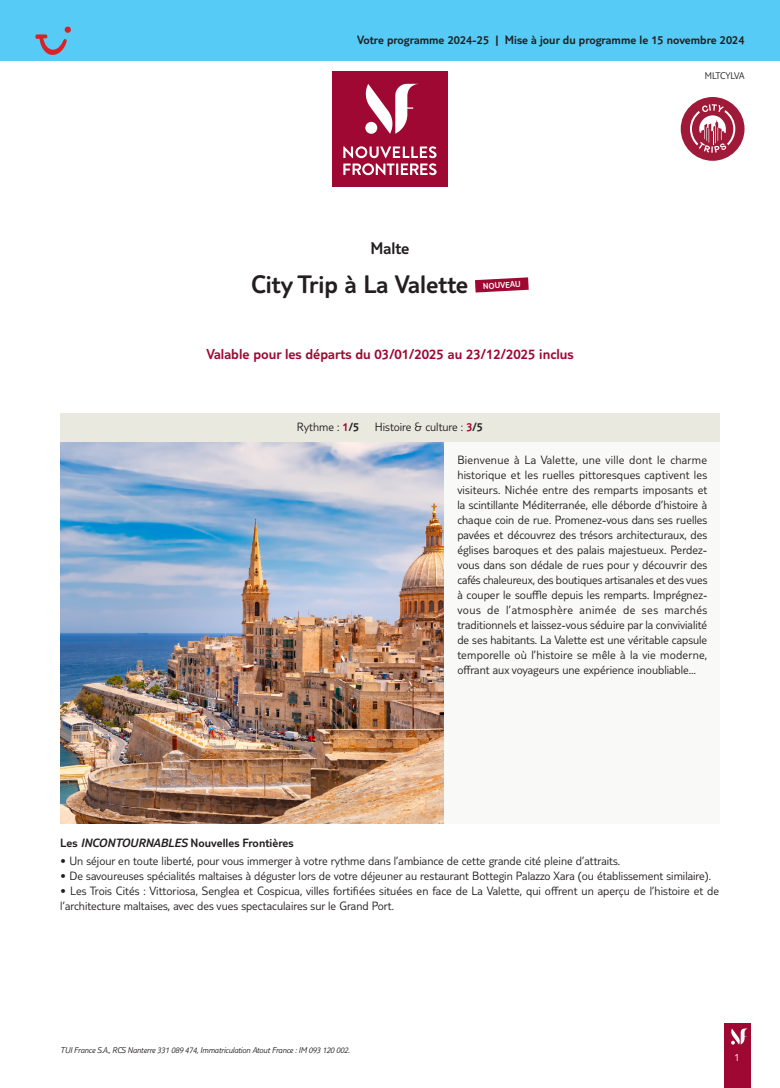
<style>
.page{position:relative;width:780px;height:1088px;background:#fff}
.page>*{position:absolute;margin:0;border:0;box-sizing:border-box;transform-origin:0 0}
.t1{font:300 26.25px "TUI Type";color:#231f20}
.t2{font:300 17.5px "TUI Type";color:#231f20}
.t3{font:300 15px "TUI Type";color:#9e0832}
.t4{font:300 12.5px/15px "TUI Type";color:#231f20;text-align:justify}
.t5{font:300 12.5px "TUI Type";color:#231f20}
.t6{font:300 11.25px "TUI Type";color:#fff}
.t7{font:300 10px "TUI Type";letter-spacing:-.04em;color:#231f20}
.t8{font:italic 300 8.75px "TUI Type";letter-spacing:-.02em;color:#231f20}
.t9{font:300 8.75px "TUI Type";color:#fff}
.s1{color:#9e0832}
.s2{font-style:inherit}
.s3{font-style:italic}
</style>
<div class="page">
<div style="left:724px;top:1023px;width:26px;height:65px;background:#9e0832"></div>
<svg style="left:731px;top:1028px;width:17px;height:16px"></svg>
<div style="left:60px;top:441px;width:659px;height:383px;background:#f9f9f7"></div>
<div style="left:0;top:0;width:780px;height:60px;background:#56cbf5"></div>
<div style="left:332px;top:72px;width:115px;height:115px;background:#9e0832"></div>
<svg style="left:343px;top:146px;width:93px;height:29px"></svg>
<svg style="left:365px;top:84px;width:52px;height:50px"></svg>
<svg style="left:475px;top:277px;width:53px;height:15px"></svg>
<img style="left:60px;top:441px;width:383px;height:383px">
<div style="left:60px;top:413px;width:659px;height:28px;background:#e9e9e0"></div>
<svg style="left:35px;top:27px;width:36px;height:28px"></svg>
<div style="left:680px;top:97px;width:64px;height:64px;background:#9e1a38;border-radius:50%"></div>
<svg style="left:690px;top:104px;width:45px;height:49px"></svg>
<p class="t5" style="left:357px;top:33px;width:389px">Votre programme 2024-25 | Mise à jour du programme le 15 novembre 2024</p>
<p class="t7" style="left:704px;top:70px;width:41px">MLTCYLVA</p>
<h2 class="t2" style="left:370px;top:239px;width:41px">Malte</h2>
<h1 class="t1" style="left:251px;top:269px;width:219px">City Trip à La Valette</h1>
<p class="t9" style="left:483px;top:281px;width:39px;rotate:-3deg">NOUVEAU</p>
<p class="t3" style="left:206px;top:346px;width:368px">Valable pour les départs du 03/01/2025 au 23/12/2025 inclus</p>
<p class="t4" style="left:297px;top:419px;width:64px">Rythme : <span class="s1">1</span><span class="s2">/5</span></p>
<p class="t4" style="left:375px;top:419px;width:110px">Histoire &amp; culture : <span class="s1">3</span><span class="s2">/5</span></p>
<p class="t4" style="left:457px;top:452px;width:252px">Bienvenue à La Valette, une ville dont le charme historique et les ruelles pittoresques captivent les visiteurs. Nichée entre des remparts imposants et la scintillante Méditerranée, elle déborde d’histoire à chaque coin de rue. Promenez-vous dans ses ruelles pavées et découvrez des trésors architecturaux, des églises baroques et des palais majestueux. Perdez&shy;vous dans son dédale de rues pour y découvrir des cafés chaleureux, des boutiques artisanales et des vues à couper le souffle depuis les remparts. Imprégnez&shy;vous de l’atmosphère animée de ses marchés traditionnels et laissez-vous séduire par la convivialité de ses habitants. La Valette est une véritable capsule temporelle où l’histoire se mêle à la vie moderne, offrant aux voyageurs une expérience inoubliable…</p>
<p class="t5" style="left:60px;top:835px;width:235px">Les <span class="s3">INCONTOURNABLES</span> Nouvelles Frontières</p>
<p class="t4" style="left:60px;top:853px;width:561px">• Un séjour en toute liberté, pour vous immerger à votre rythme dans l’ambiance de cette grande cité pleine d’attraits.</p>
<p class="t4" style="left:60px;top:868px;width:652px">• De savoureuses spécialités maltaises à déguster lors de votre déjeuner au restaurant Bottegin Palazzo Xara (ou établissement similaire).</p>
<p class="t4" style="left:60px;top:883px;width:660px">• Les Trois Cités : Vittoriosa, Senglea et Cospicua, villes fortifiées situées en face de La Valette, qui offrent un aperçu de l’histoire et de l’architecture maltaises, avec des vues spectaculaires sur le Grand Port.</p>
<p class="t8" style="left:60px;top:1045px;width:291px">TUI France S.A., RCS Nanterre 331 089 474, Immatriculation Atout France : IM 093 120 002.</p>
<p class="t6" style="left:734px;top:1050px;width:7px">1</p>
</div>
